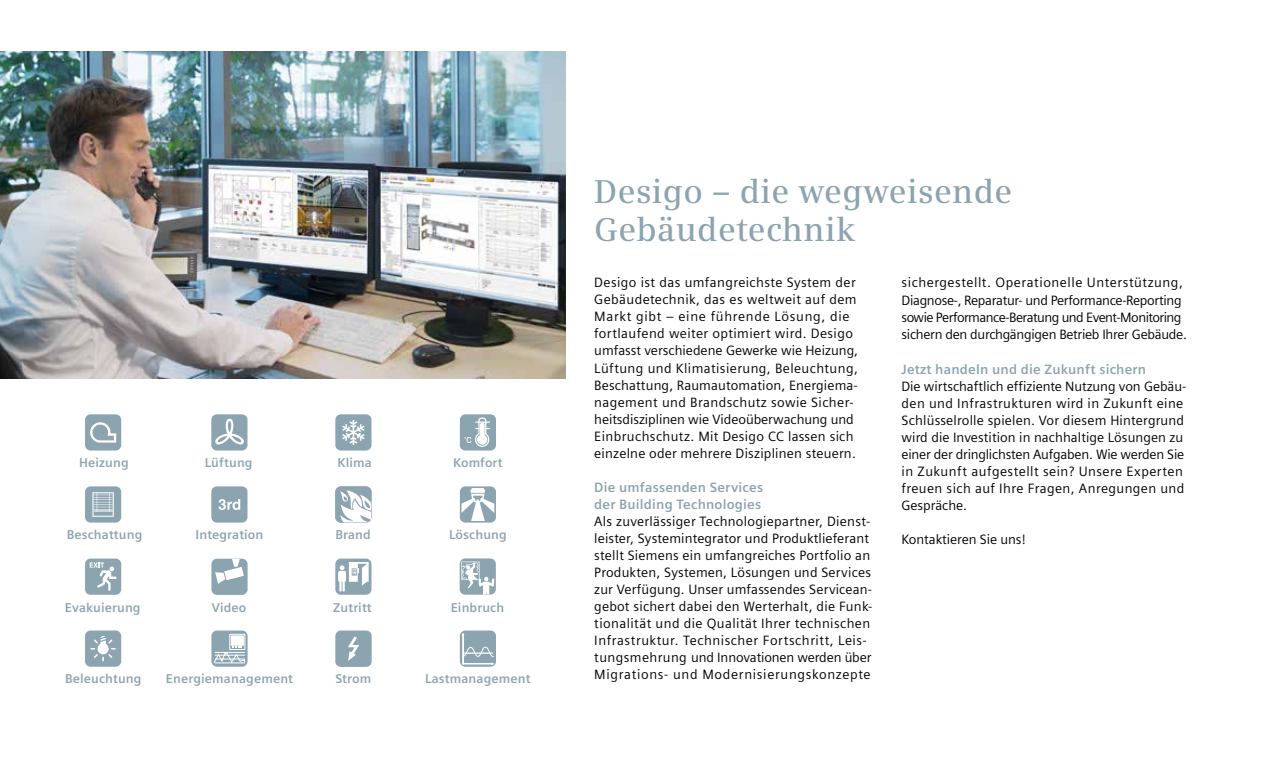
<style>
.page{position:relative;width:1263px;height:766px;background:#fff}
.page>*{position:absolute;margin:0;border:0;box-sizing:border-box;transform-origin:0 0}
.t1{font:600 33px/38.2px "Siemens Serif";letter-spacing:.01em;color:#8ca3b0}
.t2{font:13.5px/17px "Siemens Sans";letter-spacing:.015em;color:#000}
.t3{font:13.5px/17.4px "Siemens Sans";letter-spacing:-.025em;color:#000}
.t4{font:13.5px "Siemens Sans";letter-spacing:-.005em;color:#000}
.t5{font:700 12.75px "Siemens Sans";letter-spacing:.01em;color:#8ca3b0}
.s1{font-weight:700;color:#8ca3b0}
</style>
<div class="page">
<img style="left:0;top:51px;width:566px;height:327px">
<svg style="left:211px;top:558px;width:37px;height:36px"></svg>
<svg style="left:85px;top:486px;width:36px;height:36px"></svg>
<svg style="left:85px;top:414px;width:36px;height:36px"></svg>
<svg style="left:335px;top:486px;width:36px;height:36px"></svg>
<svg style="left:85px;top:558px;width:36px;height:36px"></svg>
<div style="left:460px;top:558px;width:36px;height:36px;background:#8ca3b0;border-radius:6px"></div>
<svg style="left:461px;top:561px;width:33px;height:33px"></svg>
<div style="left:335px;top:630px;width:37px;height:36px;background:#8ca3b0;border-radius:6px"></div>
<svg style="left:348px;top:636px;width:11px;height:24px"></svg>
<svg style="left:85px;top:630px;width:36px;height:36px"></svg>
<svg style="left:211px;top:630px;width:37px;height:36px"></svg>
<svg style="left:460px;top:414px;width:36px;height:36px"></svg>
<svg style="left:211px;top:630px;width:36px;height:36px"></svg>
<svg style="left:460px;top:630px;width:36px;height:36px"></svg>
<svg style="left:211px;top:414px;width:36px;height:36px"></svg>
<div style="left:335px;top:414px;width:36px;height:36px;background:#8ca3b0;border-radius:6px"></div>
<svg style="left:342px;top:420px;width:23px;height:25px"></svg>
<svg style="left:211px;top:486px;width:36px;height:36px"></svg>
<svg style="left:460px;top:486px;width:36px;height:36px"></svg>
<svg style="left:335px;top:558px;width:36px;height:36px"></svg>
<p class="t5" style="left:79px;top:455px;width:51px">Heizung</p>
<p class="t5" style="left:67px;top:527px;width:77px">Beschattung</p>
<p class="t5" style="left:205px;top:455px;width:49px">Lüftung</p>
<p class="t5" style="left:337px;top:455px;width:36px">Klima</p>
<p class="t5" style="left:453px;top:455px;width:51px">Komfort</p>
<p class="t5" style="left:196px;top:527px;width:69px">Integration</p>
<p class="t5" style="left:449px;top:527px;width:59px">Löschung</p>
<p class="t5" style="left:335px;top:527px;width:37px">Brand</p>
<p class="t5" style="left:65px;top:599px;width:77px">Evakuierung</p>
<p class="t5" style="left:451px;top:599px;width:55px">Einbruch</p>
<p class="t5" style="left:212px;top:599px;width:36px">Video</p>
<p class="t5" style="left:333px;top:599px;width:40px">Zutritt</p>
<p class="t5" style="left:65px;top:671px;width:78px">Beleuchtung</p>
<p class="t5" style="left:166px;top:671px;width:129px">Energiemanagement</p>
<p class="t5" style="left:335px;top:671px;width:37px">Strom</p>
<p class="t5" style="left:425px;top:671px;width:107px">Lastmanagement</p>
<p class="t1" style="left:594px;top:172px;width:420px">Desigo – die wegweisende<br>Gebäudetechnik</p>
<p class="t2" style="left:594px;top:274px;width:265px">Desigo ist das umfangreichste System der Gebäudetechnik, das es weltweit auf dem Markt gibt – eine führende Lösung, die fortlaufend weiter optimiert wird. Desigo umfasst verschiedene Gewerke wie Heizung, Lüftung und Klimatisierung, Beleuchtung, Beschattung, Raumautomation, Energiema&shy;nagement und Brandschutz sowie Sicher&shy;heitsdisziplinen wie Videoüberwachung und Einbruchschutz. Mit Desigo CC lassen sich einzelne oder mehrere Disziplinen steuern.</p>
<p class="t2" style="left:594px;top:478px;width:279px"><span class="s1">Die umfassenden Services<br>der Building Technologies<br></span>Als zuverlässiger Technologiepartner, Dienst&shy;leister, Systemintegrator und Produktlieferant stellt Siemens ein umfangreiches Portfolio an Produkten, Systemen, Lösungen und Services zur Verfügung. Unser umfassendes Servicean&shy;gebot sichert dabei den Werterhalt, die Funk&shy;tionalität und die Qualität Ihrer technischen Infrastruktur. Technischer Fortschritt, Leis&shy;tungsmehrung und Innovationen werden über Migrations- und Modernisierungskonzepte</p>
<p class="t3" style="left:901px;top:274px;width:287px">sichergestellt. Operationelle Unterstützung, Diagnose-, Reparatur- und Performance-Reporting sowie Performance-Beratung und Event-Monitoring sichern den durchgängigen Betrieb Ihrer Gebäude.</p>
<p class="t2" style="left:901px;top:360px;width:286px"><span class="s1">Jetzt handeln und die Zukunft sichern<br></span>Die wirtschaftlich effiziente Nutzung von Gebäu&shy;den und Infrastrukturen wird in Zukunft eine Schlüsselrolle spielen. Vor diesem Hintergrund wird die Investition in nachhaltige Lösungen zu einer der dringlichsten Aufgaben. Wie werden Sie in Zukunft aufgestellt sein? Unsere Experten freuen sich auf Ihre Fragen, Anregungen und Gespräche.</p>
<p class="t4" style="left:901px;top:531px;width:126px">Kontaktieren Sie uns!</p>
</div>
